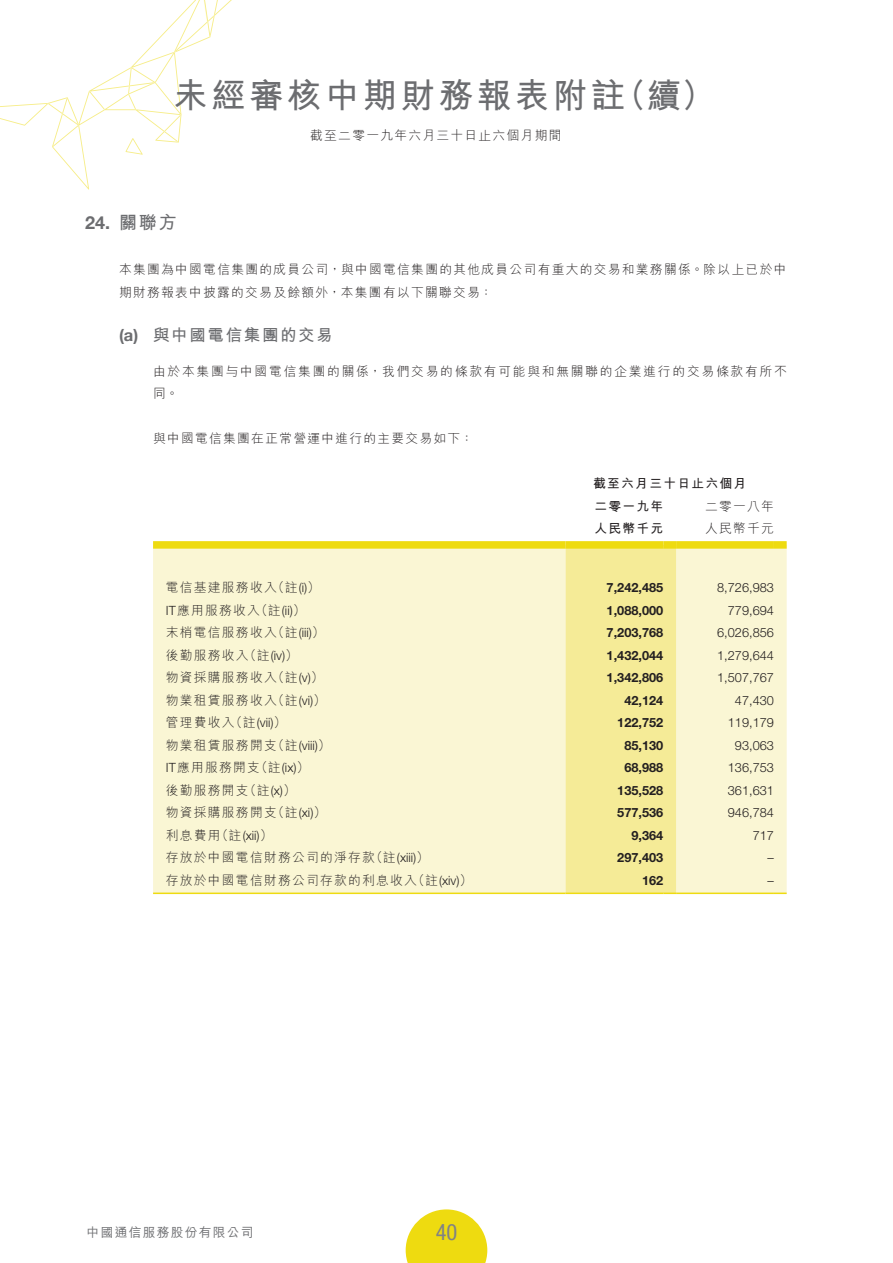
<style>
.page{position:relative;width:893px;height:1263px;background:#fff}
.page>*{position:absolute;margin:0;border:0;box-sizing:border-box;transform-origin:0 0}
.t1{font:700 34.5px "M Hei HK";letter-spacing:.1em;color:#6c6d70}
.t2{font:condensed 22.5px "Helvetica Neue LT Std";color:#808285}
.t3{font:700 18px "Helvetica Neue LT Std";color:#6c6d70}
.t4{font:700 16.5px "M Hei HK";letter-spacing:.1em;color:#6c6d70}
.t5{font:300 12.75px/22.5px "M Hei HK";letter-spacing:.1em;color:#231f20}
.t6{font:700 12.75px "Helvetica Neue LT Std";color:#231f20}
.t7{font:300 12.75px "Helvetica Neue LT Std";color:#231f20}
.t8{font:300 12.75px/22.5px "M Hei HK";letter-spacing:.14em;color:#231f20}
.t9{font:700 12.75px/22.5px "M Hei HK";letter-spacing:.1em;color:#231f20}
.t10{font:500 12.75px "M Hei HK";letter-spacing:.1em;color:#6c6d70}
.s1{font-family:"M Hei HK"}
.s2{font-family:"Helvetica Neue LT Std"}
</style>
<div class="page">
<svg style="left:406px;top:1209px;width:81px;height:54px"></svg>
<div style="left:153px;top:549px;width:634px;height:343px;background:#faf6d4"></div>
<div style="left:153px;top:541px;width:413px;height:8px;background:#eedb10"></div>
<div style="left:566px;top:541px;width:97px;height:8px;background:#eedb10"></div>
<div style="left:663px;top:541px;width:13px;height:8px;background:#eedb10"></div>
<div style="left:676px;top:541px;width:98px;height:8px;background:#eedb10"></div>
<div style="left:774px;top:541px;width:13px;height:8px;background:#eedb10"></div>
<hr style="left:153px;top:892px;width:413px;height:2px;background:#eedb10">
<div style="left:566px;top:545px;width:110px;height:349px;background:#f5eb97"></div>
<hr style="left:676px;top:892px;width:98px;height:2px;background:#eedb10">
<svg style="left:774px;top:892px;width:13px;height:2px"></svg>
<svg style="left:0;top:0;width:232px;height:190px"></svg>
<h1 class="t1" style="left:173px;top:70px;width:544px">未經審核中期財務報表附註（續）</h1>
<p class="t5" style="left:310px;top:124px;width:253px">截至二零一九年六月三十日止六個月期間</p>
<h3 class="t3" style="left:85px;top:211px;width:93px">24. <span class="s1">關聯方</span></h3>
<p class="t5" style="left:119px;top:258px;width:669px">本集團為中國電信集團的成員公司，與中國電信集團的其他成員公司有重大的交易和業務關係。除以上已於中期財務報表中披露的交易及餘額外，本集團有以下關聯交易：</p>
<p class="t4" style="left:119px;top:323px;width:215px"><span class="s2">(a)</span> 與中國電信集團的交易</p>
<p class="t8" style="left:153px;top:359px;width:635px">由於本集團与中國電信集團的關係，我們交易的條款有可能與和無關聯的企業進行的交易條款有所不同。</p>
<p class="t5" style="left:153px;top:427px;width:322px">與中國電信集團在正常營運中進行的主要交易如下：</p>
<p class="t9" style="left:593px;top:471px;width:155px">截至六月三十日止六個月二零一九年</p>
<p class="t5" style="left:705px;top:494px;width:70px">二零一八年</p>
<p class="t9" style="left:594px;top:516px;width:70px">人民幣千元</p>
<p class="t5" style="left:705px;top:517px;width:70px">人民幣千元</p>
<p class="t5" style="left:166px;top:576px;width:156px">電信基建服務收入（註<span class="s2">(i)</span>）</p>
<p class="t6" style="left:607px;top:580px;width:58px">7,242,485</p>
<p class="t7" style="left:717px;top:580px;width:58px">8,726,983</p>
<p class="t5" style="left:166px;top:598px;width:141px"><span class="s2">IT</span>應用服務收入（註<span class="s2">(ii)</span>）</p>
<p class="t6" style="left:607px;top:602px;width:58px">1,088,000</p>
<p class="t7" style="left:728px;top:602px;width:48px">779,694</p>
<p class="t5" style="left:166px;top:621px;width:160px">末梢電信服務收入（註<span class="s2">(iii)</span>）</p>
<p class="t6" style="left:607px;top:625px;width:58px">7,203,768</p>
<p class="t7" style="left:717px;top:625px;width:58px">6,026,856</p>
<p class="t5" style="left:166px;top:643px;width:134px">後勤服務收入（註<span class="s2">(iv)</span>）</p>
<p class="t6" style="left:607px;top:647px;width:58px">1,432,044</p>
<p class="t7" style="left:717px;top:647px;width:58px">1,279,644</p>
<p class="t5" style="left:166px;top:666px;width:159px">物資採購服務收入（註<span class="s2">(v)</span>）</p>
<p class="t6" style="left:607px;top:670px;width:58px">1,342,806</p>
<p class="t7" style="left:717px;top:670px;width:58px">1,507,767</p>
<p class="t5" style="left:166px;top:688px;width:162px">物業租賃服務收入（註<span class="s2">(vi)</span>）</p>
<p class="t6" style="left:624px;top:692px;width:40px">42,124</p>
<p class="t7" style="left:735px;top:692px;width:40px">47,430</p>
<p class="t5" style="left:166px;top:711px;width:122px">管理費收入（註<span class="s2">(vii)</span>）</p>
<p class="t6" style="left:617px;top:715px;width:48px">122,752</p>
<p class="t7" style="left:728px;top:715px;width:48px">119,179</p>
<p class="t5" style="left:166px;top:733px;width:166px">物業租賃服務開支（註<span class="s2">(viii)</span>）</p>
<p class="t6" style="left:624px;top:737px;width:40px">85,130</p>
<p class="t7" style="left:735px;top:737px;width:40px">93,063</p>
<p class="t5" style="left:166px;top:756px;width:145px"><span class="s2">IT</span>應用服務開支（註<span class="s2">(ix)</span>）</p>
<p class="t6" style="left:624px;top:760px;width:40px">68,988</p>
<p class="t7" style="left:728px;top:760px;width:48px">136,753</p>
<p class="t5" style="left:166px;top:778px;width:131px">後勤服務開支（註<span class="s2">(x)</span>）</p>
<p class="t6" style="left:617px;top:782px;width:48px">135,528</p>
<p class="t7" style="left:728px;top:782px;width:48px">361,631</p>
<p class="t5" style="left:166px;top:801px;width:162px">物資採購服務開支（註<span class="s2">(xi)</span>）</p>
<p class="t6" style="left:617px;top:805px;width:48px">577,536</p>
<p class="t7" style="left:728px;top:805px;width:48px">946,784</p>
<p class="t5" style="left:166px;top:823px;width:108px">利息費用（註<span class="s2">(xii)</span>）</p>
<p class="t6" style="left:631px;top:827px;width:33px">9,364</p>
<p class="t7" style="left:753px;top:827px;width:23px">717</p>
<p class="t5" style="left:166px;top:846px;width:265px">存放於中國電信財務公司的淨存款（註<span class="s2">(xiii)</span>）</p>
<p class="t6" style="left:617px;top:850px;width:48px">297,403</p>
<p class="t7" style="left:767px;top:850px;width:8px">–</p>
<p class="t5" style="left:166px;top:868px;width:308px">存放於中國電信財務公司存款的利息收入（註<span class="s2">(xiv)</span>）</p>
<p class="t6" style="left:642px;top:872px;width:23px">162</p>
<p class="t7" style="left:767px;top:872px;width:8px">–</p>
<p class="t10" style="left:87px;top:1222px;width:169px">中國通信服務股份有限公司</p>
<h2 class="t2" style="left:436px;top:1219px;width:23px">40</h2>
</div>
